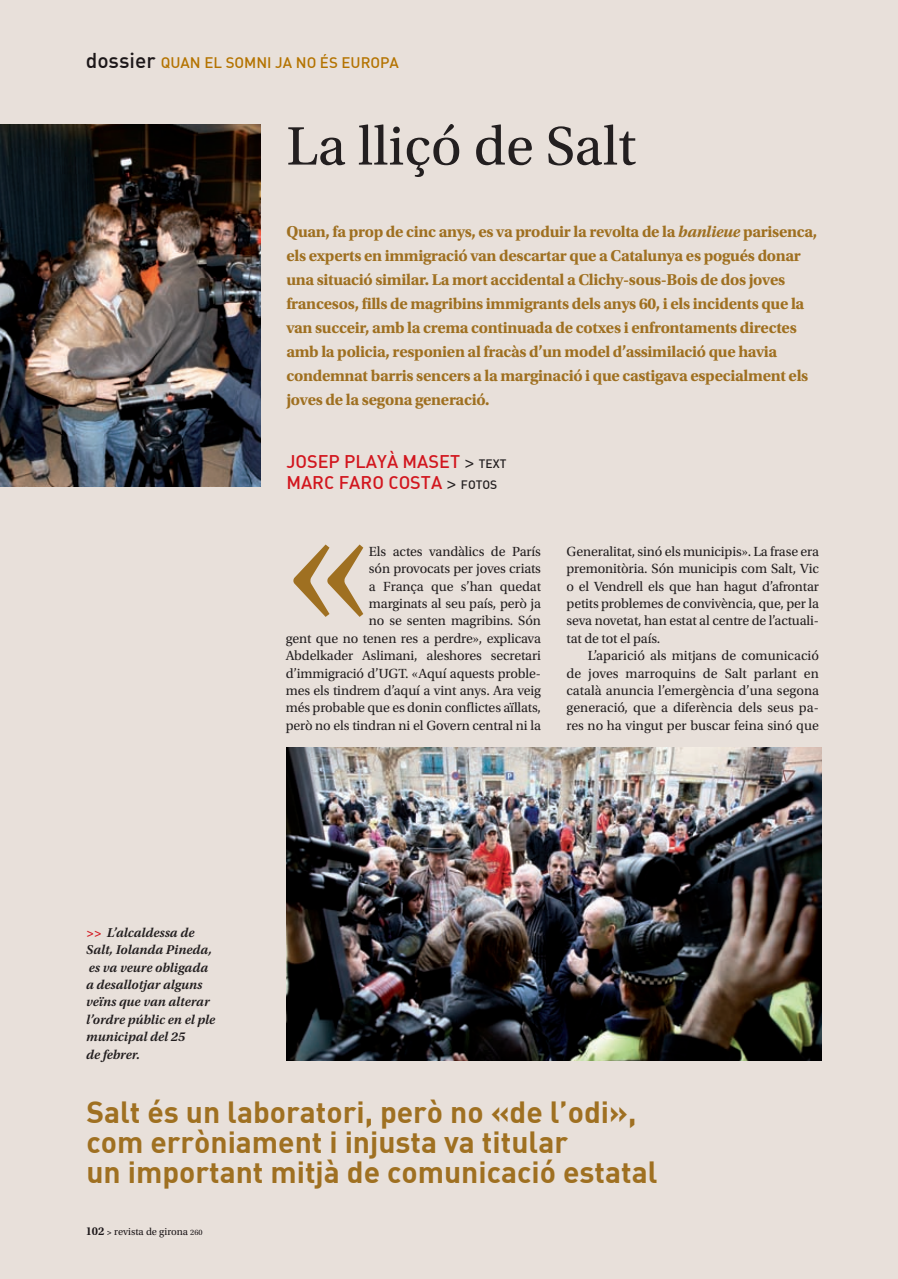
<style>
.page{position:relative;width:898px;height:1279px;background:#fff}
.page>*{position:absolute;margin:0;border:0;box-sizing:border-box;transform-origin:0 0}
.t1{font:194.4px "Utopia Std";color:#9f7021}
.t2{font:57px "Utopia Std";color:#231f20}
.t3{font:30px/30px "DIN Bold";color:#9f7021}
.t4{font:18px/21px "DIN Medium Alternate";color:#d2161e}
.t5{font:700 16.5px/24px "Utopia Std";letter-spacing:-.02em;color:#9f7021}
.t6{font:500 15px "DIN";color:#b47300}
.t7{font:13.95px/17.4px "Utopia Std";letter-spacing:-.01em;color:#231f20;text-align:justify}
.t8{font:italic 600 13.5px/17.4px "Utopia Std";color:#231f20}
.t9{font:10.5px "Utopia Std";color:#1c1719}
.s1{font-family:"DIN Medium Alternate";font-weight:400;font-size:21px;color:#1c1719}
.s2{font-style:italic}
.s3{font-family:"Utopia Std";font-weight:600;color:#231f20}
.s4{font-size:12px;color:#231f20}
.s5{color:#d2161e}
.s6{font-weight:600;font-size:12px}
.s7{font-weight:600;font-size:9px}
.s8{font-size:8.25px}
</style>
<div class="page">
<hr style="left:894px;top:0;width:3px;height:1278px;background:#e8e0da">
<div style="left:0;top:0;width:894px;height:1278px;background:#e8e0da"></div>
<div style="left:87px;top:1226px;width:17px;height:8px;background:#e8e0da"></div>
<svg style="left:107px;top:1230px;width:4px;height:4px"></svg>
<div style="left:115px;top:1227px;width:73px;height:9px;background:#e8e0da"></div>
<div style="left:190px;top:1229px;width:12px;height:5px;background:#e8e0da"></div>
<div style="left:87px;top:53px;width:69px;height:16px;background:#e8e0da"></div>
<div style="left:162px;top:54px;width:237px;height:15px;background:#e8e0da"></div>
<img style="left:0;top:124px;width:261px;height:362px">
<img style="left:286px;top:747px;width:535px;height:313px">
<p class="t6" style="left:86px;top:53px;width:315px"><span class="s1">dossier</span> QUAN EL SOMNI JA NO ÉS EUROPA</p>
<h2 class="t2" style="left:286px;top:115px;width:351px">La lliçó de Salt</h2>
<p class="t5" style="left:286px;top:220px;width:532px">Quan, fa prop de cinc anys, es va produir la revolta de la <span class="s2">banlieue</span> parisenca, els experts en immigració van descartar que a Catalunya es pogués donar una situació similar. La mort accidental a Clichy-sous-Bois de dos joves francesos, fills de magribins immigrants dels anys 60, i els incidents que la van succeir, amb la crema continuada de cotxes i enfrontaments directes amb la policia, responien al fracàs d’un model d’assimilació que havia condemnat barris sencers a la marginació i que castigava especialment els joves de la segona generació.</p>
<p class="t4" style="left:286px;top:450px;width:221px">JOSEP PLAYÀ MASET <span class="s3">&gt;</span> <span class="s4">TEXT<br></span>MARC FARO COSTA <span class="s3">&gt;</span> <span class="s4">FOTOS</span></p>
<h1 class="t1" style="left:286px;top:457px;width:87px">«</h1>
<p class="t7" style="left:286px;top:543px;width:257px;text-align:right">Els actes vandàlics de París<br>són provocats per joves criats<br>a França que s’han quedat<br>marginats al seu país, però ja<br>no se senten magribins. Són<br>gent que no tenen res a perdre», explicava Abdelkader Aslimani, aleshores secretari d’immigració d’UGT. «Aquí aquests proble&shy;mes els tindrem d’aquí a vint anys. Ara veig més probable que es donin conflictes aïllats, però no els tindran ni el Govern central ni la</p>
<p class="t7" style="left:566px;top:542px;width:254px">Generalitat, sinó els municipis». La frase era premonitòria. Són municipis com Salt, Vic o el Vendrell els que han hagut d’afrontar petits problemes de convivència, que, per la seva novetat, han estat al centre de l’actuali&shy;tat de tot el país.</p>
<p class="t7" style="left:566px;top:647px;width:254px;text-indent:21px">L’aparició als mitjans de comunicació de joves marroquins de Salt parlant en català anuncia l’emergència d’una segona generació, que a diferència dels seus pa&shy;res no ha vingut per buscar feina sinó que</p>
<p class="t8" style="left:86px;top:923px;width:130px"><span class="s5">&gt;&gt;</span> L’alcaldessa de<br>Salt, Iolanda Pineda, es va veure obligada a desallotjar alguns veïns que van alterar l’ordre públic en el ple municipal del 25<br>de febrer.</p>
<h3 class="t3" style="left:86px;top:1095px;width:572px">Salt és un laboratori, però no «de l’odi», com erròniament i injusta va titular<br>un important mitjà de comunicació estatal</h3>
<p class="t9" style="left:86px;top:1225px;width:118px"><span class="s6">102</span> <span class="s7">&gt;</span> revista de girona <span class="s8">260</span></p>
</div>
